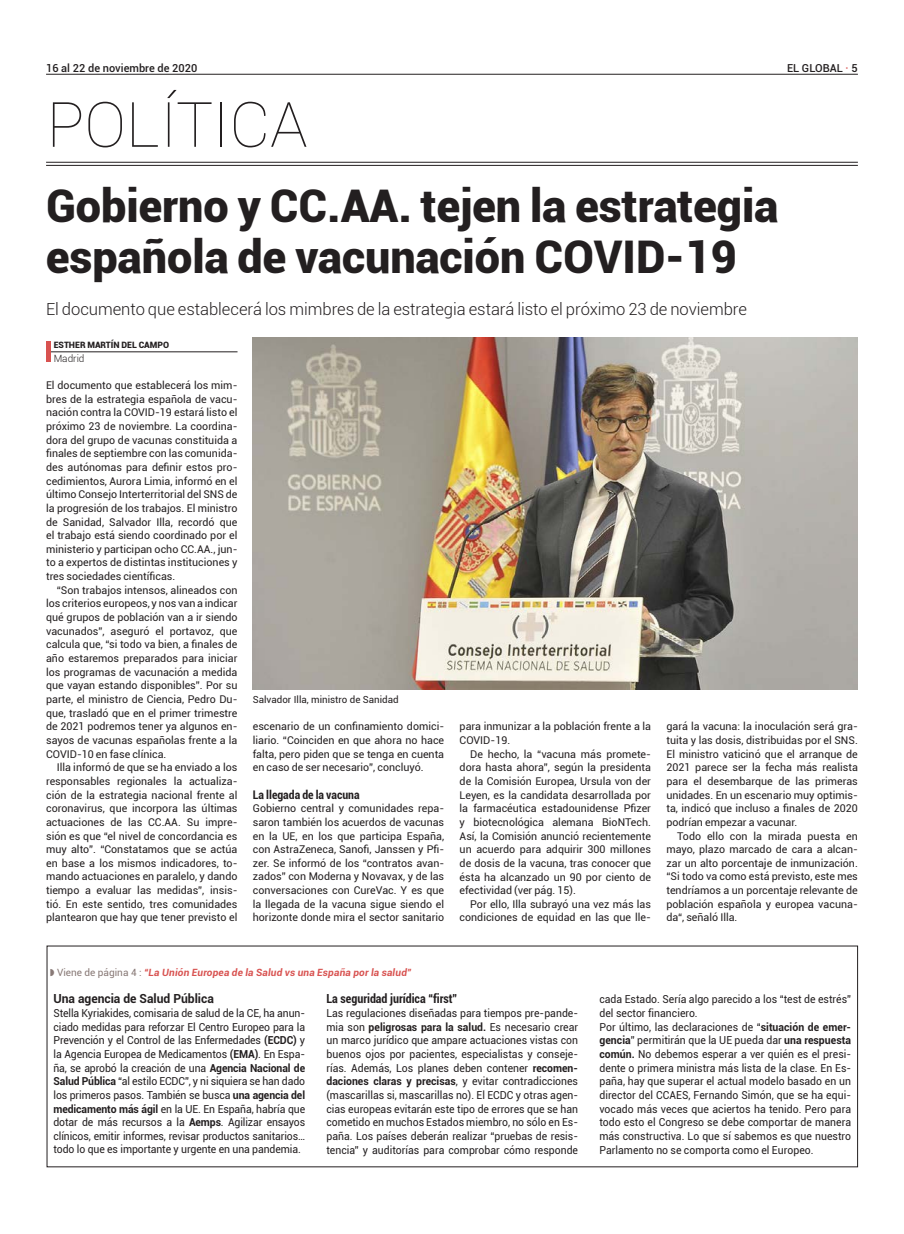
<style>
.page{position:relative;width:904px;height:1234px;background:#fff}
.page>*{position:absolute;margin:0;border:0;box-sizing:border-box;transform-origin:0 0}
.t1{font:100 62.5px "Roboto";color:#231f20}
.t2{font:900 45px/51.2px "Roboto";color:#231f20}
.t3{font:300 16.62px "Roboto";letter-spacing:-.005em;color:#231f20}
.t4{font:700 condensed 12.5px "Roboto";color:#231f20}
.t5{font:700 12.5px "Roboto";color:#231f20}
.t6{font:700 condensed 11.88px "Roboto";color:#231f20}
.t7{font:11px/13.6px "Roboto";color:#231f20;text-align:justify;scale:.95 1}
.t8{font:500 11px "Roboto";color:#231f20}
.t9{font:10.62px/13.6px "Roboto";color:#231f20;text-align:justify}
.t10{font:italic 700 10px "Roboto";letter-spacing:.02em;color:#d85250}
.t11{font:300 10px "Roboto";color:#231f20}
.t12{font:9.75px "Roboto";color:#231f20}
.t13{font:900 8.75px "Roboto";color:#231f20}
.s1{color:#d85250}
.s2{font-weight:400;font-style:normal;color:#887976}
.s3{font-weight:700}
</style>
<div class="page">
<hr style="left:46px;top:162px;width:811px;height:1px;background:#231f20">
<hr style="left:46px;top:165px;width:811px;height:1px;background:#231f20">
<hr style="left:46px;top:74px;width:811px;height:1px;background:#231f20">
<img style="left:253px;top:338px;width:604px;height:351px">
<hr style="left:50px;top:351px;width:187px;height:1px;background:#231f20">
<hr style="left:46px;top:341px;width:4px;height:20px;background:#d85250">
<p class="t8" style="left:46px;top:60px;width:153px">16 al 22 de noviembre de 2020</p>
<p class="t8" style="left:787px;top:60px;width:72px">EL GLOBAL <span class="s1">·</span> 5</p>
<h1 class="t1" style="left:47px;top:81px;width:262px">POLÍTICA</h1>
<h2 class="t2" style="left:46px;top:178px;width:734px">Gobierno y CC.AA. tejen la estrategia española de vacunación COVID-19</h2>
<h3 class="t3" style="left:46px;top:297px;width:702px">El documento que establecerá los mimbres de la estrategia estará listo el próximo 23 de noviembre</h3>
<p class="t13" style="left:54px;top:338px;width:117px">ESTHER MARTÍN DEL CAMPO</p>
<p class="t11" style="left:54px;top:351px;width:32px">Madrid</p>
<p class="t9" style="left:46px;top:378px;width:193px">El documento que establecerá los mim&shy;bres de la estrategia española de vacu&shy;nación contra la COVID-19 estará listo el próximo 23 de noviembre. La coordina&shy;dora del grupo de vacunas constituida a finales de septiembre con las comunida&shy;des autónomas para definir estos pro&shy;cedimientos, Aurora Limia, informó en el último Consejo Interterritorial del SNS de la progresión de los trabajos. El ministro de Sanidad, Salvador Illa, recordó que el trabajo está siendo coordinado por el ministerio y participan ocho CC.AA., jun&shy;to a expertos de distintas instituciones y tres sociedades científicas.</p>
<p class="t9" style="left:46px;top:582px;width:193px;text-indent:11px">“Son trabajos intensos, alineados con los criterios europeos, y nos van a indicar qué grupos de población van a ir siendo vacunados”, aseguró el portavoz, que calcula que, “si todo va bien, a finales de año estaremos preparados para iniciar los programas de vacunación a medida que vayan estando disponibles”. Por su parte, el ministro de Ciencia, Pedro Du&shy;que, trasladó que en el primer trimestre de 2021 podremos tener ya algunos en&shy;sayos de vacunas españolas frente a la COVID-10 en fase clínica.</p>
<p class="t9" style="left:46px;top:760px;width:193px;text-indent:11px">Illa informó de que se ha enviado a los responsables regionales la actualiza&shy;ción de la estrategia nacional frente al coronavirus, que incorpora las últimas actuaciones de las CC.AA. Su impre&shy;sión es que “el nivel de concordancia es muy alto”. “Constatamos que se actúa en base a los mismos indicadores, to&shy;mando actuaciones en paralelo, y dando tiempo a evaluar las medidas”, insis&shy;tió. En este sentido, tres comunidades plantearon que hay que tener previsto el</p>
<p class="t12" style="left:253px;top:692px;width:147px">Salvador Illa, ministro de Sanidad</p>
<p class="t9" style="left:253px;top:719px;width:193px">escenario de un confinamiento domici&shy;liario. “Coinciden en que ahora no hace falta, pero piden que se tenga en cuenta en caso de ser necesario”, concluyó.</p>
<p class="t6" style="left:253px;top:785px;width:108px">La llegada de la vacuna</p>
<p class="t9" style="left:253px;top:801px;width:193px">Gobierno central y comunidades repa&shy;saron también los acuerdos de vacunas en la UE, en los que participa España, con AstraZeneca, Sanofi, Janssen y Pfi&shy;zer. Se informó de los “contratos avan&shy;zados” con Moderna y Novavax, y de las conversaciones con CureVac. Y es que la llegada de la vacuna sigue siendo el horizonte donde mira el sector sanitario</p>
<p class="t9" style="left:459px;top:719px;width:193px">para inmunizar a la población frente a la<br>COVID-19.</p>
<p class="t9" style="left:459px;top:746px;width:193px;text-indent:11px">De hecho, la “vacuna más promete&shy;dora hasta ahora”, según la presidenta de la Comisión Europea, Ursula von der Leyen, es la candidata desarrollada por la farmacéutica estadounidense Pfizer y biotecnológica alemana BioNTech.<br>Así, la Comisión anunció recientemente un acuerdo para adquirir 300 millones de dosis de la vacuna, tras conocer que ésta ha alcanzado un 90 por ciento de efectividad (ver pág. 15).</p>
<p class="t9" style="left:459px;top:896px;width:193px;text-align:right">Por ello, Illa subrayó una vez más las condiciones de equidad en las que lle-</p>
<p class="t9" style="left:666px;top:719px;width:193px">gará la vacuna: la inoculación será gra&shy;tuita y las dosis, distribuidas por el SNS.<br>El ministro vaticinó que el arranque de 2021 parece ser la fecha más realista para el desembarque de las primeras unidades. En un escenario muy optimis&shy;ta, indicó que incluso a finales de 2020 podrían empezar a vacunar.</p>
<p class="t9" style="left:666px;top:828px;width:193px;text-indent:11px">Todo ello con la mirada puesta en mayo, plazo marcado de cara a alcan&shy;zar un alto porcentaje de inmunización. “Si todo va como está previsto, este mes tendríamos a un porcentaje relevante de población española y europea vacuna&shy;da“, señaló Illa.</p>
<p class="t10" style="left:57px;top:965px;width:356px"><span class="s2">Viene de página 4 :</span> “La Unión Europea de la Salud vs una España por la salud”</p>
<p class="t5" style="left:53px;top:989px;width:162px">Una agencia de Salud Pública</p>
<p class="t7" style="left:53px;top:1005px;width:266px">Stella Kyriakides, comisaria de salud de la CE, ha anun&shy;ciado medidas para reforzar El Centro Europeo para la Prevención y el Control de las Enfermedades <span class="s3">(ECDC)</span> y la Agencia Europea de Medicamentos <span class="s3">(EMA)</span>. En Espa&shy;ña, se aprobó la creación de una <span class="s3">Agencia Nacional de Salud Pública</span> “al estilo ECDC”, y ni siquiera se han dado los primeros pasos. También se busca <span class="s3">una agencia del medicamento más ágil</span> en la UE. En España, habría que dotar de más recursos a la <span class="s3">Aemps</span>. Agilizar ensayos clínicos, emitir informes, revisar productos sanitarios… todo lo que es importante y urgente en una pandemia.</p>
<p class="t4" style="left:326px;top:989px;width:132px">La seguridad jurídica “first”</p>
<p class="t7" style="left:326px;top:1005px;width:266px">Las regulaciones diseñadas para tiempos pre-pande&shy;mia son <span class="s3">peligrosas para la salud.</span> Es necesario crear un marco jurídico que ampare actuaciones vistas con buenos ojos por pacientes, especialistas y conseje&shy;rías. Además, Los planes deben contener <span class="s3">recomen&shy;daciones claras y precisas</span>, y evitar contradicciones (mascarillas si, mascarillas no). El ECDC y otras agen&shy;cias europeas evitarán este tipo de errores que se han cometido en muchos Estados miembro, no sólo en Es&shy;paña. Los países deberán realizar “pruebas de resis&shy;tencia” y auditorías para comprobar cómo responde</p>
<p class="t7" style="left:599px;top:991px;width:266px;text-align:left">cada Estado. Sería algo parecido a los “test de estrés” del sector financiero.<br>Por último, las declaraciones de “<span class="s3">situación de emer&shy;gencia</span>” permitirán que la UE pueda dar <span class="s3">una respuesta común.</span> No debemos esperar a ver quién es el presi&shy;dente o primera ministra más lista de la clase. En Es&shy;paña, hay que superar el actual modelo basado en un director del CCAES, Fernando Simón, que se ha equi&shy;vocado más veces que aciertos ha tenido. Pero para todo esto el Congreso se debe comportar de manera más constructiva. Lo que sí sabemos es que nuestro Parlamento no se comporta como el Europeo.</p>
</div>
